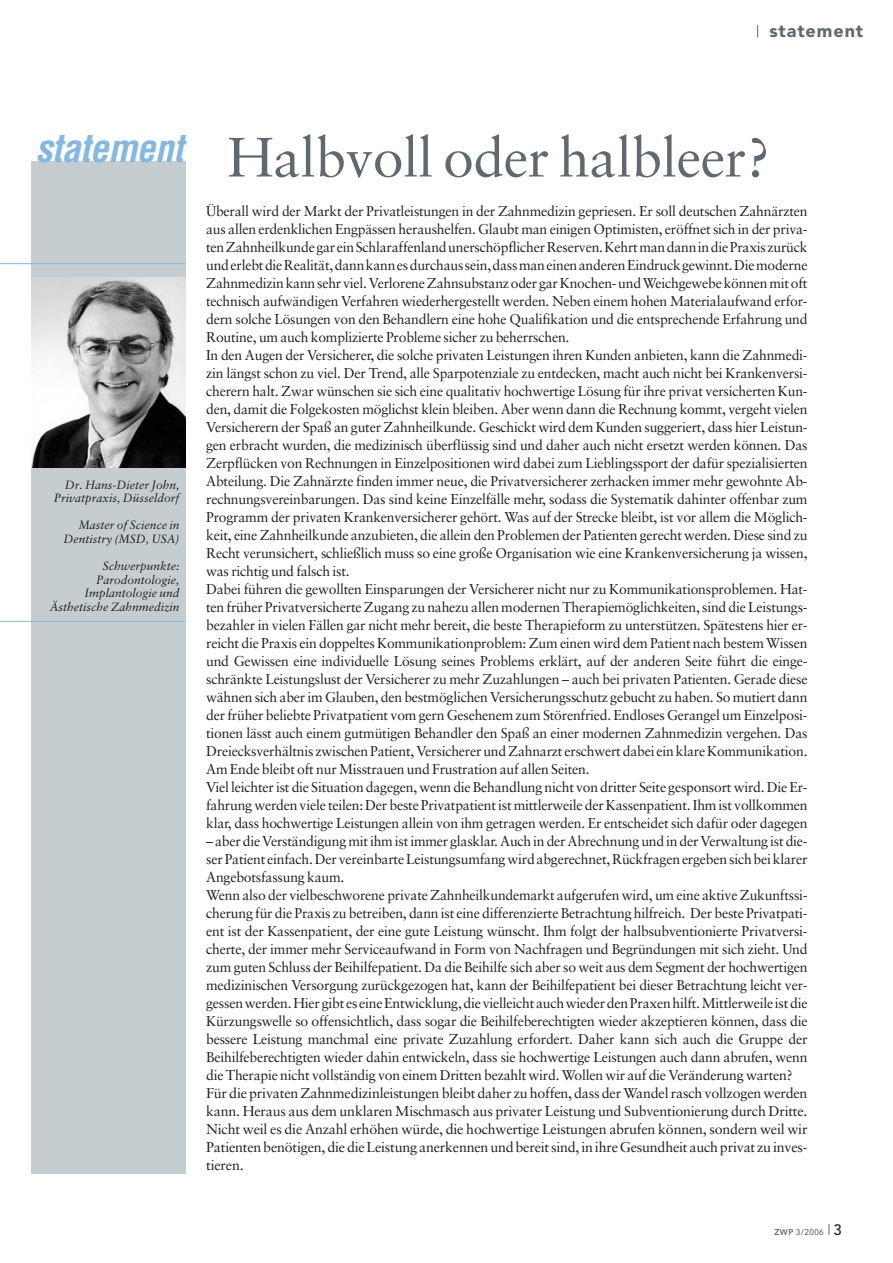
<style>
.page{position:relative;width:893px;height:1263px;background:#fff}
.page>*{position:absolute;margin:0;border:0;box-sizing:border-box;transform-origin:0 0}
.t1{font:55.5px "Sabon";letter-spacing:-.01em;color:#606970}
.t2{font:italic 700 condensed 37.5px "Helvetica";color:#83b8e3}
.t3{font:900 18px "Avenir";letter-spacing:.05em;color:#606970}
.t4{font:14.25px/18px "Sabon";letter-spacing:-.015em;color:#231f20}
.t5{font:italic 12px/13.5px "Sabon";color:#231f20;text-align:right}
.t6{font:500 8.25px "Avenir";color:#606970}
.s1{font-weight:800}
.s2{font-size:15px;color:#231f20}
</style>
<div class="page">
<svg style="left:757px;top:25px;width:1px;height:12px"></svg>
<div style="left:31px;top:161px;width:155px;height:1013px;background:#c6cdd1"></div>
<img style="left:31px;top:278px;width:155px;height:190px">
<hr style="left:0;top:263px;width:186px;height:1px;background:#83b8e3">
<hr style="left:0;top:621px;width:185px;height:1px;background:#83b8e3">
<p class="t3" style="left:769px;top:24px;width:95px">statement</p>
<h2 class="t2" style="left:36px;top:133px;width:157px">statement</h2>
<p class="t5" style="left:54px;top:479px;width:127px">Dr. Hans-Dieter John,<br>Privatpraxis, Düsseldorf</p>
<p class="t5" style="left:63px;top:520px;width:117px">Master of Science in<br>Dentistry (MSD, USA)</p>
<p class="t5" style="left:50px;top:560px;width:131px">Schwerpunkte:<br>Parodontologie,<br>Implantologie und<br>Ästhetische Zahnmedizin</p>
<h1 class="t1" style="left:227px;top:134px;width:544px">Halbvoll oder halbleer?</h1>
<p class="t4" style="left:206px;top:203px;width:603px">Überall wird der Markt der Privatleistungen in der Zahnmedizin gepriesen. Er soll deutschen Zahnärzten aus allen erdenklichen Engpässen heraushelfen. Glaubt man einigen Optimisten, eröffnet sich in der priva&shy;ten Zahnheilkunde gar ein Schlaraffenland unerschöpflicher Reserven. Kehrt man dann in die Praxis zurück und erlebt die Realität, dann kann es durchaus sein, dass man einen anderen Eindruck gewinnt. Die moderne Zahnmedizin kann sehr viel. Verlorene Zahnsubstanz oder gar Knochen- und Weichgewebe können mit oft technisch aufwändigen Verfahren wiederhergestellt werden. Neben einem hohen Materialaufwand erfor&shy;dern solche Lösungen von den Behandlern eine hohe Qualifikation und die entsprechende Erfahrung und Routine, um auch komplizierte Probleme sicher zu beherrschen.<br>In den Augen der Versicherer, die solche privaten Leistungen ihren Kunden anbieten, kann die Zahnmedi&shy;zin längst schon zu viel. Der Trend, alle Sparpotenziale zu entdecken, macht auch nicht bei Krankenversi&shy;cherern halt. Zwar wünschen sie sich eine qualitativ hochwertige Lösung für ihre privat versicherten Kun&shy;den, damit die Folgekosten möglichst klein bleiben. Aber wenn dann die Rechnung kommt, vergeht vielen Versicherern der Spaß an guter Zahnheilkunde. Geschickt wird dem Kunden suggeriert, dass hier Leistun&shy;gen erbracht wurden, die medizinisch überflüssig sind und daher auch nicht ersetzt werden können. Das Zerpflücken von Rechnungen in Einzelpositionen wird dabei zum Lieblingssport der dafür spezialisierten Abteilung. Die Zahnärzte finden immer neue, die Privatversicherer zerhacken immer mehr gewohnte Ab&shy;rechnungsvereinbarungen. Das sind keine Einzelfälle mehr, sodass die Systematik dahinter offenbar zum Programm der privaten Krankenversicherer gehört. Was auf der Strecke bleibt, ist vor allem die Möglich&shy;keit, eine Zahnheilkunde anzubieten, die allein den Problemen der Patienten gerecht werden. Diese sind zu Recht verunsichert, schließlich muss so eine große Organisation wie eine Krankenversicherung ja wissen, was richtig und falsch ist.<br>Dabei führen die gewollten Einsparungen der Versicherer nicht nur zu Kommunikationsproblemen. Hat&shy;ten früher Privatversicherte Zugang zu nahezu allen modernen Therapiemöglichkeiten, sind die Leistungs&shy;bezahler in vielen Fällen gar nicht mehr bereit, die beste Therapieform zu unterstützen. Spätestens hier er&shy;reicht die Praxis ein doppeltes Kommunikationproblem: Zum einen wird dem Patient nach bestem Wissen und Gewissen eine individuelle Lösung seines Problems erklärt, auf der anderen Seite führt die einge&shy;schränkte Leistungslust der Versicherer zu mehr Zuzahlungen – auch bei privaten Patienten. Gerade diese wähnen sich aber im Glauben, den bestmöglichen Versicherungsschutz gebucht zu haben. So mutiert dann der früher beliebte Privatpatient vom gern Gesehenem zum Störenfried. Endloses Gerangel um Einzelposi&shy;tionen lässt auch einem gutmütigen Behandler den Spaß an einer modernen Zahnmedizin vergehen. Das Dreiecksverhältnis zwischen Patient, Versicherer und Zahnarzt erschwert dabei ein klare Kommunikation.<br>Am Ende bleibt oft nur Misstrauen und Frustration auf allen Seiten.<br>Viel leichter ist die Situation dagegen, wenn die Behandlung nicht von dritter Seite gesponsort wird. Die Er&shy;fahrung werden viele teilen: Der beste Privatpatient ist mittlerweile der Kassenpatient. Ihm ist vollkommen klar, dass hochwertige Leistungen allein von ihm getragen werden. Er entscheidet sich dafür oder dagegen</p>
<p class="t4" style="left:206px;top:833px;width:603px">– aber die Verständigung mit ihm ist immer glasklar. Auch in der Abrechnung und in der Verwaltung ist die&shy;ser Patient einfach. Der vereinbarte Leistungsumfang wird abgerechnet, Rückfragen ergeben sich bei klarer Angebotsfassung kaum.<br>Wenn also der vielbeschworene private Zahnheilkundemarkt aufgerufen wird, um eine aktive Zukunftssi&shy;cherung für die Praxis zu betreiben, dann ist eine differenzierte Betrachtung hilfreich. Der beste Privatpati&shy;ent ist der Kassenpatient, der eine gute Leistung wünscht. Ihm folgt der halbsubventionierte Privatversi&shy;cherte, der immer mehr Serviceaufwand in Form von Nachfragen und Begründungen mit sich zieht. Und zum guten Schluss der Beihilfepatient. Da die Beihilfe sich aber so weit aus dem Segment der hochwertigen medizinischen Versorgung zurückgezogen hat, kann der Beihilfepatient bei dieser Betrachtung leicht ver&shy;gessen werden. Hier gibt es eine Entwicklung, die vielleicht auch wieder den Praxen hilft. Mittlerweile ist die Kürzungswelle so offensichtlich, dass sogar die Beihilfeberechtigten wieder akzeptieren können, dass die bessere Leistung manchmal eine private Zuzahlung erfordert. Daher kann sich auch die Gruppe der Beihilfeberechtigten wieder dahin entwickeln, dass sie hochwertige Leistungen auch dann abrufen, wenn die Therapie nicht vollständig von einem Dritten bezahlt wird. Wollen wir auf die Veränderung warten?<br>Für die privaten Zahnmedizinleistungen bleibt daher zu hoffen, dass der Wandel rasch vollzogen werden kann. Heraus aus dem unklaren Mischmasch aus privater Leistung und Subventionierung durch Dritte.<br>Nicht weil es die Anzahl erhöhen würde, die hochwertige Leistungen abrufen können, sondern weil wir Patienten benötigen, die die Leistung anerkennen und bereit sind, in ihre Gesundheit auch privat zu inves&shy;tieren.</p>
<p class="t6" style="left:774px;top:1228px;width:69px"><span class="s1">ZWP</span> 3/2006 <span class="s2">3</span></p>
</div>
